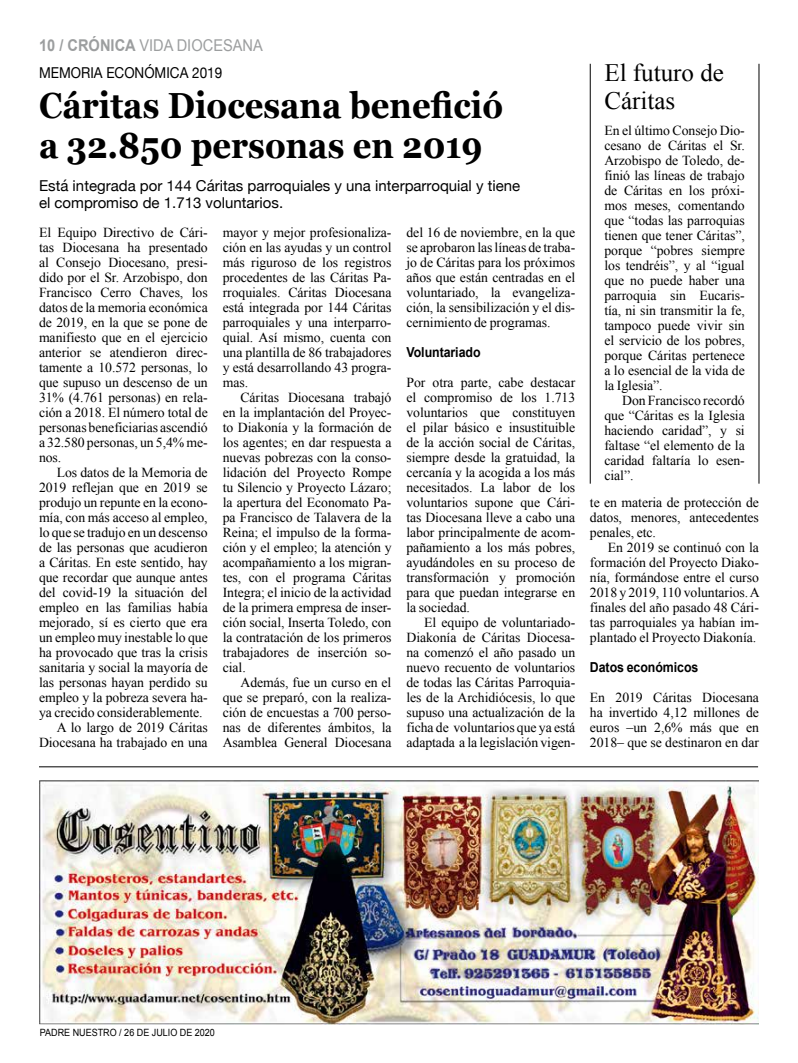
<style>
.page{position:relative;width:798px;height:1063px;background:#fff}
.page>*{position:absolute;margin:0;border:0;box-sizing:border-box;transform-origin:0 0}
.t1{font:700 36.25px/40px "Georgia";color:#000;scale:.9 1}
.t2{font:25px/27.5px "Times New Roman";color:#000}
.t3{font:16.25px "Arial";color:#9c9e9f;scale:.9 1}
.t4{font:15px/17.5px "Helvetica Neue";color:#000}
.t5{font:15px "Helvetica Neue";color:#000;scale:.9 1}
.t6{font:13.75px/15px "Times New Roman";letter-spacing:-.005em;color:#000;text-align:justify}
.t7{font:700 13.75px "Arial";letter-spacing:-.005em;color:#000;scale:.9 1}
.t8{font:10px "Arial";color:#000;scale:.9 1}
.s1{font-weight:700}
</style>
<div class="page">
<img style="left:39px;top:780px;width:718px;height:244px">
<hr style="left:39px;top:767px;width:718px;height:1px;background:#000">
<hr style="left:589px;top:64px;width:1px;height:420px;background:#000">
<hr style="left:758px;top:64px;width:1px;height:420px;background:#000">
<p class="t3" style="left:39px;top:34px;width:250px"><span class="s1">10 / CRÓNICA</span> VIDA DIOCESANA</p>
<p class="t5" style="left:39px;top:62px;width:205px">MEMORIA ECONÓMICA 2019</p>
<h1 class="t1" style="left:39px;top:84px;width:517px">Cáritas Diocesana benefició a 32.850 personas en 2019</h1>
<p class="t4" style="left:39px;top:177px;width:482px">Está integrada por 144 Cáritas parroquiales y una interparroquial y tiene el compromiso de 1.713 voluntarios.</p>
<p class="t6" style="left:39px;top:225px;width:170px">El Equipo Directivo de Cári&shy;tas Diocesana ha presentado al Consejo Diocesano, presi&shy;dido por el Sr. Arzobispo, don Francisco Cerro Chaves, los datos de la memoria económica de 2019, en la que se pone de manifiesto que en el ejercicio anterior se atendieron direc&shy;tamente a 10.572 personas, lo que supuso un descenso de un 31% (4.761 personas) en rela&shy;ción a 2018. El número total de personas beneficiarias ascendió a 32.580 personas, un 5,4% me&shy;nos.</p>
<p class="t6" style="left:57px;top:465px;width:152px">Los datos de la Memoria de</p>
<p class="t6" style="left:39px;top:480px;width:170px">2019 reflejan que en 2019 se</p>
<p class="t6" style="left:39px;top:495px;width:170px">produjo un repunte en la econo-</p>
<p class="t6" style="left:39px;top:510px;width:170px">mía, con más acceso al empleo,</p>
<p class="t6" style="left:39px;top:525px;width:170px">lo que se tradujo en un descenso</p>
<p class="t6" style="left:39px;top:540px;width:170px">de las personas que acudieron</p>
<p class="t6" style="left:39px;top:555px;width:170px">a Cáritas. En este sentido, hay</p>
<p class="t6" style="left:39px;top:570px;width:170px">que recordar que aunque antes</p>
<p class="t6" style="left:39px;top:585px;width:170px">del covid-19 la situación del</p>
<p class="t6" style="left:39px;top:600px;width:170px">empleo en las familias había</p>
<p class="t6" style="left:39px;top:615px;width:170px">mejorado, sí es cierto que era</p>
<p class="t6" style="left:39px;top:630px;width:170px">un empleo muy inestable lo que</p>
<p class="t6" style="left:39px;top:645px;width:170px">ha provocado que tras la crisis</p>
<p class="t6" style="left:39px;top:660px;width:170px">sanitaria y social la mayoría de</p>
<p class="t6" style="left:39px;top:675px;width:170px">las personas hayan perdido su</p>
<p class="t6" style="left:39px;top:690px;width:170px">empleo y la pobreza severa ha-</p>
<p class="t6" style="left:39px;top:705px;width:165px">ya crecido considerablemente.</p>
<p class="t6" style="left:57px;top:720px;width:152px">A lo largo de 2019 Cáritas</p>
<p class="t6" style="left:39px;top:735px;width:170px">Diocesana ha trabajado en una</p>
<p class="t6" style="left:223px;top:225px;width:170px">mayor y mejor profesionaliza&shy;ción en las ayudas y un control más riguroso de los registros procedentes de las Cáritas Pa&shy;rroquiales. Cáritas Diocesana está integrada por 144 Cáritas parroquiales y una interparro&shy;quial. Así mismo, cuenta con una plantilla de 86 trabajadores y está desarrollando 43 progra&shy;mas.</p>
<p class="t6" style="left:223px;top:390px;width:170px;text-indent:18px">Cáritas Diocesana trabajó en la implantación del Proyec&shy;to Diakonía y la formación de los agentes; en dar respuesta a nuevas pobrezas con la conso&shy;lidación del Proyecto Rompe tu Silencio y Proyecto Lázaro; la apertura del Economato Pa&shy;pa Francisco de Talavera de la Reina; el impulso de la forma&shy;ción y el empleo; la atención y acompañamiento a los migran&shy;tes, con el programa Cáritas Integra; el inicio de la actividad de la primera empresa de inser&shy;ción social, Inserta Toledo, con la contratación de los primeros trabajadores de inserción so&shy;cial.</p>
<p class="t6" style="left:223px;top:675px;width:170px;text-indent:18px">Además, fue un curso en el que se preparó, con la realiza&shy;ción de encuestas a 700 perso&shy;nas de diferentes ámbitos, la Asamblea General Diocesana</p>
<p class="t6" style="left:406px;top:225px;width:170px">del 16 de noviembre, en la que se aprobaron las líneas de traba&shy;jo de Cáritas para los próximos años que están centradas en el voluntariado, la evangeliza&shy;ción, la sensibilización y el dis&shy;cernimiento de programas.</p>
<p class="t7" style="left:406px;top:343px;width:84px">Voluntariado</p>
<p class="t6" style="left:406px;top:375px;width:170px">Por otra parte, cabe destacar el compromiso de los 1.713 voluntarios que constituyen el pilar básico e insustituible de la acción social de Cáritas, siempre desde la gratuidad, la cercanía y la acogida a los más necesitados. La labor de los voluntarios supone que Cári&shy;tas Diocesana lleve a cabo una labor principalmente de acom&shy;pañamiento a los más pobres, ayudándoles en su proceso de transformación y promoción para que puedan integrarse en la sociedad.</p>
<p class="t6" style="left:406px;top:615px;width:170px;text-indent:18px">El equipo de voluntariado-Diakonía de Cáritas Diocesa&shy;na comenzó el año pasado un nuevo recuento de voluntarios de todas las Cáritas Parroquia&shy;les de la Archidiócesis, lo que supuso una actualización de la ficha de voluntarios que ya está adaptada a la legislación vigen-</p>
<h2 class="t2" style="left:604px;top:59px;width:121px">El futuro de<br>Cáritas</h2>
<p class="t6" style="left:604px;top:123px;width:142px">En el último Consejo Dio&shy;cesano de Cáritas el Sr.<br>Arzobispo de Toledo, de&shy;finió las líneas de trabajo de Cáritas en los próxi&shy;mos meses, comentando que “todas las parroquias tienen que tener Cáritas”, porque “pobres siempre los tendréis”, y al “igual que no puede haber una parroquia sin Eucaris&shy;tía, ni sin transmitir la fe, tampoco puede vivir sin el servicio de los pobres, porque Cáritas pertenece a lo esencial de la vida de la Iglesia”.</p>
<p class="t6" style="left:604px;top:393px;width:142px;text-indent:18px">Don Francisco recordó que “Cáritas es la Iglesia haciendo caridad”, y si faltase “el elemento de la caridad faltaría lo esen&shy;cial”.</p>
<p class="t6" style="left:589px;top:495px;width:170px">te en materia de protección de datos, menores, antecedentes penales, etc.</p>
<p class="t6" style="left:589px;top:540px;width:171px;text-indent:18px">En 2019 se continuó con la formación del Proyecto Diako&shy;nía, formándose entre el curso 2018 y 2019, 110 voluntarios. A finales del año pasado 48 Cári&shy;tas parroquiales ya habían im&shy;plantado el Proyecto Diakonía.</p>
<p class="t7" style="left:589px;top:658px;width:122px">Datos económicos</p>
<p class="t6" style="left:589px;top:690px;width:170px">En 2019 Cáritas Diocesana ha invertido 4,12 millones de euros –un 2,6% más que en 2018– que se destinaron en dar</p>
<p class="t8" style="left:40px;top:1026px;width:196px">PADRE NUESTRO / 26 DE JULIO DE 2020</p>
</div>
